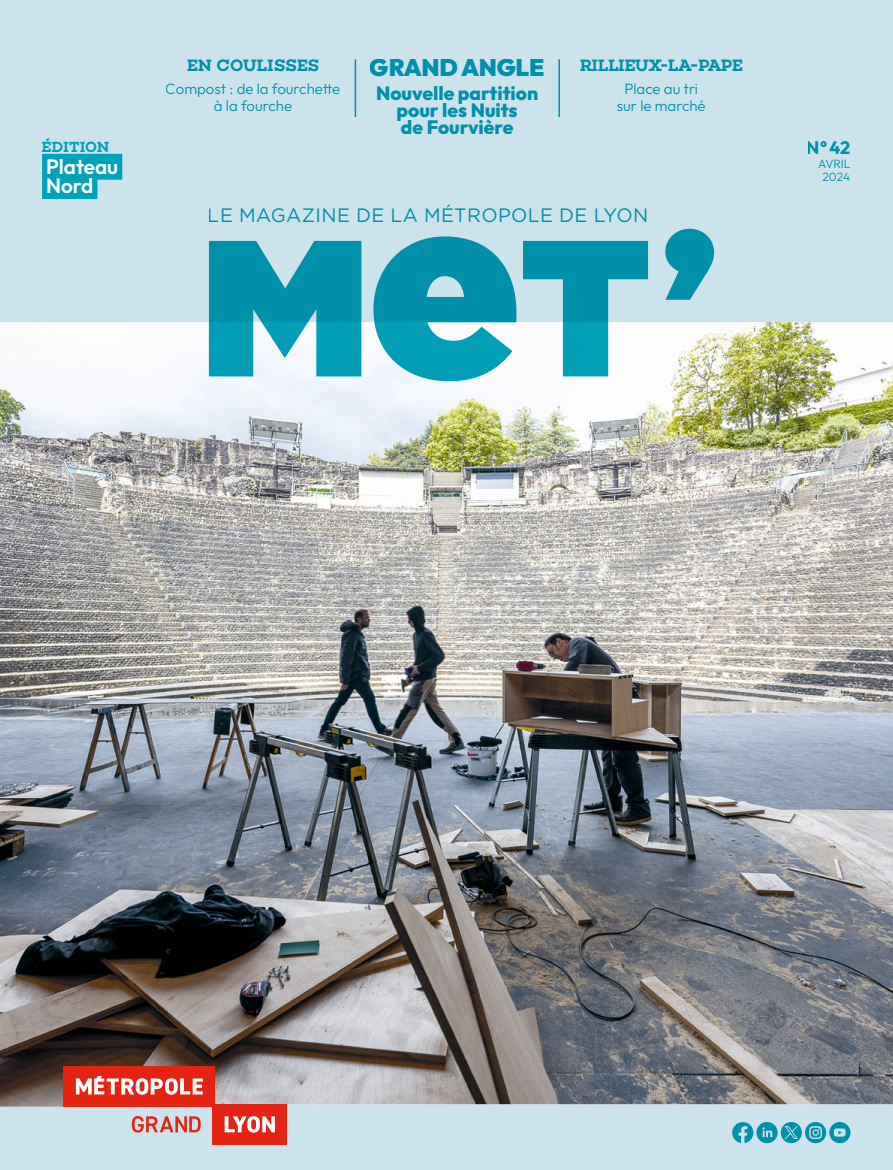
<style>
.page{position:relative;width:893px;height:1170px;background:#fff}
.page>*{position:absolute;margin:0;border:0;box-sizing:border-box;transform-origin:0 0}
.t1{font:193.5px "Gotham Ultra";color:#00a2b9}
.t2{font:900 24px "Outfit";letter-spacing:-.01em;color:#00a2b9}
.h2_couv{font:600 20.7px/19.4px "Outfit";color:#fff}
.t3{font:19.35px "Gotham Pro";letter-spacing:.02em;color:#00a2b9}
.t4{font:800 19.2px/16.8px "Outfit";color:#00a2b9;text-align:center}
.t5{font:700 18px "Outfit";color:#00a2b9}
.t6{font:600 16.8px "Choplin";letter-spacing:-.02em;color:#00a2b9}
.t7{font:600 16.8px "Choplin";color:#00a2b9}
.t8{font:300 15px/16.5px "Outfit";color:#00a2b9;text-align:center}
.h2_couv-2{font:600 15px "Choplin";letter-spacing:-.005em;color:#00a2b9}
.t9{font:300 12px/13.5px "Outfit";color:#00a2b9;text-align:center}
.s1{font-size:253.05px}
.s2{font-family:"Choplin";font-weight:800;font-size:212.7px}
</style>
<div class="page">
<div style="left:0;top:0;width:893px;height:1169px;background:#cde3eb"></div>
<img style="left:0;top:322px;width:893px;height:784px">
<hr style="left:355px;top:59px;width:1px;height:58px;background:#00a2b9">
<hr style="left:558px;top:59px;width:2px;height:58px;background:#00a2b9">
<svg style="left:732px;top:1122px;width:118px;height:21px"></svg>
<div style="left:64px;top:1066px;width:151px;height:40px;background:#e42313"></div>
<div style="left:212px;top:1104px;width:75px;height:40px;background:#e42313"></div>
<svg style="left:132px;top:1116px;width:69px;height:16px"></svg>
<svg style="left:76px;top:1075px;width:127px;height:19px"></svg>
<svg style="left:225px;top:1116px;width:50px;height:16px"></svg>
<div style="left:42px;top:154px;width:80px;height:26px;background:#00a2b9"></div>
<div style="left:42px;top:173px;width:55px;height:26px;background:#00a2b9"></div>
<p class="h2_couv-2" style="left:41px;top:137px;width:70px">ÉDITION</p>
<p class="h2_couv" style="left:46px;top:156px;width:74px">Plateau<br>Nord</p>
<p class="t7" style="left:187px;top:55px;width:134px">EN COULISSES</p>
<p class="t8" style="left:166px;top:80px;width:176px">Compost : de la fourchette à la fourche</p>
<h2 class="t2" style="left:370px;top:54px;width:176px">GRAND ANGLE</h2>
<p class="t4" style="left:376px;top:85px;width:164px">Nouvelle partition pour les Nuits<br>de Fourvière</p>
<p class="t6" style="left:580px;top:55px;width:165px">RILLIEUX-LA-PAPE</p>
<p class="t8" style="left:617px;top:80px;width:90px">Place au tri sur le marché</p>
<p class="t3" style="left:208px;top:204px;width:442px">LE MAGAZINE DE LA MÉTROPOLE DE LYON</p>
<h1 class="t1" style="left:201px;top:196px;width:518px">m<span class="s1">e</span>t<span class="s2">’</span></h1>
<p class="t5" style="left:807px;top:137px;width:45px">N°42</p>
<p class="t9" style="left:818px;top:156px;width:34px">Avril<br>2024</p>
</div>
